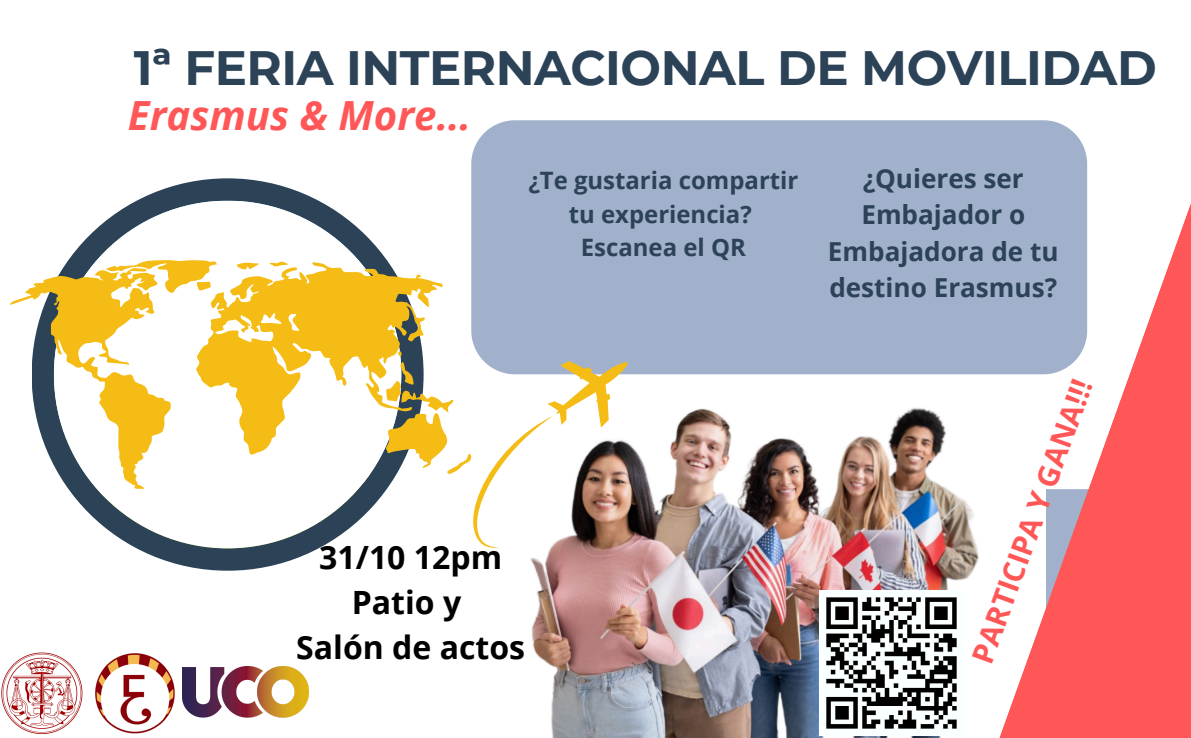
<style>
.page{position:relative;width:1191px;height:738px;background:#fff}
.page>*{position:absolute;margin:0;border:0;box-sizing:border-box;transform-origin:0 0}
.t1{font:700 48.08px "Montserrat";letter-spacing:-.01em;color:#2b4257}
.t2{font:italic 700 40.2px "Open Sans";color:#ff5757}
.t3{font:700 32px/44.7px "Open Sans";color:#000;text-align:center}
.t4{font:700 29.6px "Open Sans";color:#ff5757}
.t5{font:700 26.12px/36.4px "Open Sans";color:#2b4257;text-align:center}
.t6{font:700 23.92px/33.3px "Open Sans";color:#2b4257;text-align:center}
</style>
<div class="page">
<div style="left:32px;top:178px;width:392px;height:392px;background:#2b4257;border-radius:50%"></div>
<img style="left:530px;top:374px;width:450px;height:363px">
<div style="left:471px;top:120px;width:509px;height:254px;background:#a2b1cb"></div>
<svg style="left:980px;top:120px;width:211px;height:617px"></svg>
<img style="left:95px;top:653px;width:80px;height:81px">
<img style="left:1px;top:652px;width:82px;height:82px">
<div style="left:54px;top:200px;width:347px;height:348px;background:#fff;border-radius:50%"></div>
<svg style="left:196px;top:261px;width:247px;height:194px"></svg>
<svg style="left:10px;top:267px;width:161px;height:221px"></svg>
<svg style="left:103px;top:260px;width:115px;height:33px"></svg>
<img style="left:182px;top:666px;width:126px;height:52px">
<svg style="left:384px;top:350px;width:245px;height:198px"></svg>
<img style="left:819px;top:590px;width:144px;height:145px">
<p class="t1" style="left:134px;top:38px;width:1024px">1ª FERIA INTERNACIONAL DE MOVILIDAD</p>
<p class="t2" style="left:128px;top:87px;width:345px">Erasmus &amp; More...</p>
<p class="t6" style="left:528px;top:163px;width:271px">¿Te gustaria compartir tu experiencia?</p>
<p class="t6" style="left:581px;top:230px;width:166px">Escanea el QR</p>
<p class="t5" style="left:828px;top:159px;width:232px">¿Quieres ser<br>Embajador o<br>Embajadora de tu destino Erasmus?</p>
<p class="t3" style="left:296px;top:534px;width:230px">31/10 12pm<br>Patio y<br>Salón de actos</p>
<h3 class="t4" style="left:961px;top:654px;width:300px;rotate:-70deg">PARTICIPA Y GANA!!!</h3>
</div>
